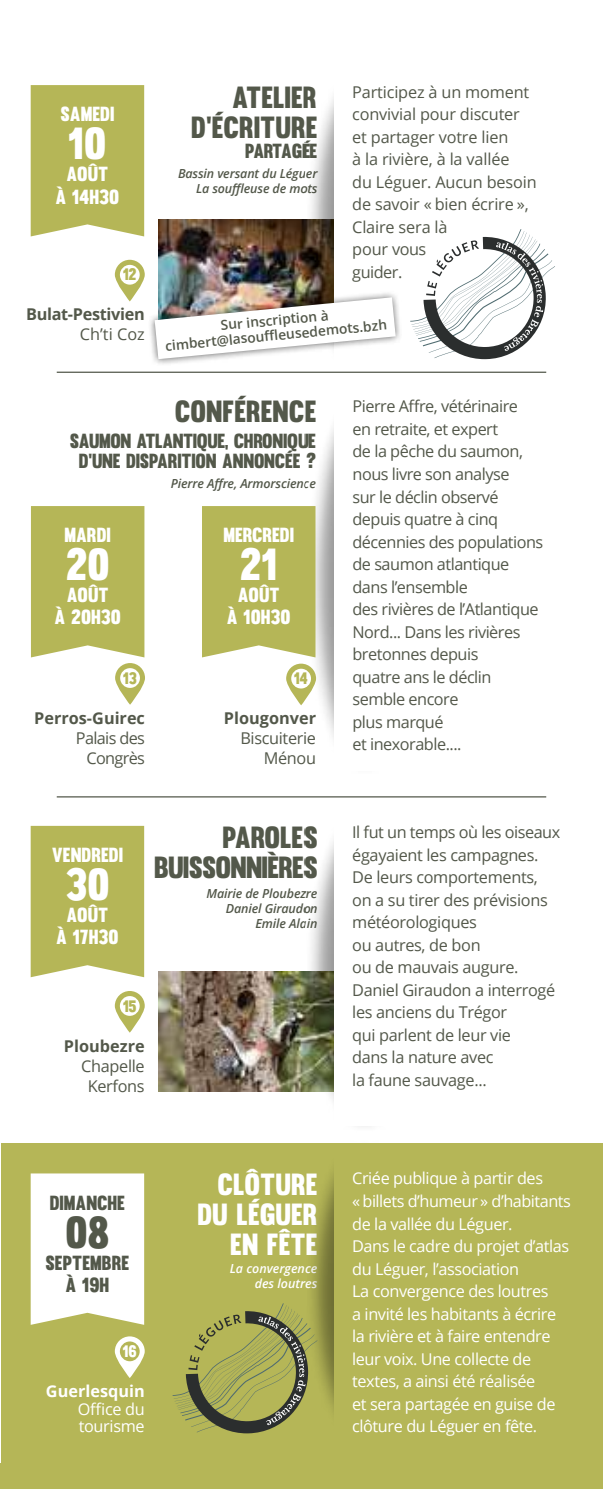
<style>
.page{position:relative;width:603px;height:1489px;background:#fff}
.page>*{position:absolute;margin:0;border:0;box-sizing:border-box;transform-origin:0 0}
.t1{font:44px "Muro";color:#fff}
.t2{font:44px "Muro";color:#53584a}
.t3{font:30px/30px "Muro";color:#53584a;text-align:right}
.t4{font:30px/30px "Muro";color:#fff;text-align:right}
.t5{font:30px/30px "Muro";letter-spacing:-.025em;color:#53584a;text-align:right}
.t6{font:20px/20px "Muro";letter-spacing:-.01em;color:#53584a;text-align:center}
.t7{font:20px/22px "Muro";color:#fff;text-align:center}
.t8{font:16.25px/22.5px "Open Sans";letter-spacing:-.02em;color:#53584a}
.t9{font:16.25px/22.5px "Open Sans";letter-spacing:-.025em;color:#fff}
.t10{font:700 16.25px "Open Sans";color:#53584a}
.t11{font:16.25px/20px "Open Sans";letter-spacing:-.04em;color:#53584a;text-align:right}
.t12{font:700 16.25px "Open Sans";letter-spacing:-.02em;color:#53584a}
.t13{font:700 16.25px "Open Sans";color:#fff}
.t14{font:16.25px "Muro";letter-spacing:-.025em;color:#b5b657}
.t15{font:16.25px "Muro";color:#fff}
.t16{font:600 13.75px/15px "Open Sans";color:#53584a;text-align:center}
.t17{font:italic 600 12.5px/15px "Open Sans";letter-spacing:-.01em;color:#53584a;text-align:right}
.t18{font:italic 600 12.5px/15px "Open Sans";color:#fff;text-align:right}
</style>
<div class="page">
<img style="left:158px;top:971px;width:147px;height:120px">
<svg style="left:115px;top:991px;width:30px;height:41px"></svg>
<div style="left:31px;top:825px;width:113px;height:152px;background:#b5b657"></div>
<div style="left:305px;top:807px;width:119px;height:325px;background:#000;opacity:.4"></div>
<div style="left:334px;top:797px;width:107px;height:329px;background:#fff"></div>
<div style="left:0;top:1143px;width:602px;height:345px;background:#b5b657"></div>
<div style="left:305px;top:1139px;width:119px;height:304px;background:#000;opacity:.4"></div>
<div style="left:334px;top:1143px;width:268px;height:345px;background:#b5b657"></div>
<img style="left:158px;top:220px;width:147px;height:70px">
<svg style="left:115px;top:260px;width:30px;height:41px"></svg>
<div style="left:31px;top:85px;width:113px;height:151px;background:#b5b657"></div>
<div style="left:305px;top:66px;width:119px;height:311px;background:#000;opacity:.4"></div>
<div style="left:334px;top:57px;width:107px;height:313px;background:#fff"></div>
<div style="left:148px;top:290px;width:254px;height:76px;background:#000;opacity:.6"></div>
<img style="left:154px;top:297px;width:241px;height:62px">
<hr style="left:57px;top:796px;width:489px;height:1px;background:#53584a">
<div style="left:0;top:371px;width:602px;height:404px;background:#fff"></div>
<div style="left:305px;top:387px;width:119px;height:389px;background:#000;opacity:.4"></div>
<div style="left:334px;top:371px;width:107px;height:400px;background:#fff"></div>
<svg style="left:115px;top:663px;width:30px;height:41px"></svg>
<div style="left:31px;top:506px;width:113px;height:151px;background:#b5b657"></div>
<svg style="left:286px;top:663px;width:30px;height:42px"></svg>
<div style="left:202px;top:506px;width:113px;height:151px;background:#b5b657"></div>
<hr style="left:57px;top:371px;width:489px;height:2px;background:#53584a">
<div style="left:31px;top:1173px;width:113px;height:151px;background:#fff"></div>
<svg style="left:115px;top:1336px;width:30px;height:41px"></svg>
<svg style="left:410px;top:229px;width:145px;height:130px"></svg>
<svg style="left:172px;top:1303px;width:145px;height:130px"></svg>
<p class="t7" style="left:60px;top:103px;width:55px">SAMEDI</p>
<h1 class="t1" style="left:68px;top:117px;width:39px">10</h1>
<p class="t7" style="left:55px;top:163px;width:65px">AOÛT<br>À 14H30</p>
<p class="t14" style="left:123px;top:265px;width:15px">12</p>
<p class="t12" style="left:26px;top:303px;width:120px">Bulat-Pestivien</p>
<p class="t8" style="left:80px;top:323px;width:66px">Ch’ti Coz</p>
<p class="t8" style="left:352px;top:80px;width:186px">Participez à un moment convivial pour discuter et partager votre lien<br>à la rivière, à la vallée<br>du Léguer. Aucun besoin de savoir « bien écrire »,<br>Claire sera là<br>pour vous<br>guider.</p>
<p class="t16" style="left:163px;top:324px;width:224px;rotate:-6deg">Sur inscription à<br>cimbert@lasouffl eusedemots.bzh</p>
<h2 class="t3" style="left:191px;top:82px;width:128px">ATELIER<br>D’ÉCRITURE</h2>
<p class="t6" style="left:245px;top:140px;width:74px">PARTAGÉE</p>
<p class="t17" style="left:178px;top:165px;width:141px">Bassin versant du Léguer<br>La souffleuse de mots</p>
<h2 class="t3" style="left:175px;top:396px;width:142px">CONFÉRENCE</h2>
<p class="t6" style="left:70px;top:430px;width:248px">SAUMON ATLANTIQUE, CHRONIQUE<br>D’UNE DISPARITION ANNONCÉE ?</p>
<p class="t17" style="left:171px;top:475px;width:147px">Pierre Affre, Armorscience</p>
<p class="t7" style="left:64px;top:524px;width:48px">MARDI</p>
<h1 class="t1" style="left:66px;top:538px;width:45px">20</h1>
<p class="t7" style="left:54px;top:584px;width:68px">AOÛT<br>À 20H30</p>
<p class="t14" style="left:123px;top:668px;width:15px">13</p>
<p class="t10" style="left:34px;top:706px;width:112px">Perros-Guirec</p>
<p class="t11" style="left:76px;top:727px;width:71px">Palais des<br>Congrès</p>
<p class="t7" style="left:223px;top:524px;width:72px">MERCREDI</p>
<h1 class="t1" style="left:240px;top:538px;width:39px">21</h1>
<p class="t7" style="left:227px;top:584px;width:65px">AOÛT<br>À 10H30</p>
<p class="t14" style="left:294px;top:668px;width:15px">14</p>
<p class="t10" style="left:224px;top:707px;width:94px">Plougonver</p>
<p class="t8" style="left:240px;top:728px;width:77px;line-height:20px;text-align:right">Biscuiterie<br>Ménou</p>
<p class="t7" style="left:52px;top:844px;width:73px">VENDREDI</p>
<h1 class="t1" style="left:65px;top:858px;width:46px">30</h1>
<p class="t7" style="left:56px;top:904px;width:64px">AOÛT<br>À 17H30</p>
<h2 class="t5" style="left:154px;top:822px;width:165px">PAROLES<br>BUISSONNIÈRES</h2>
<p class="t17" style="left:206px;top:886px;width:112px">Mairie de Ploubezre<br>Daniel Giraudon<br>Emile Alain</p>
<p class="t14" style="left:123px;top:996px;width:15px">15</p>
<p class="t10" style="left:64px;top:1034px;width:82px">Ploubezre</p>
<p class="t8" style="left:81px;top:1055px;width:65px;line-height:20px;text-align:center">Chapelle<br>Kerfons</p>
<p class="t6" style="left:50px;top:1192px;width:77px">DIMANCHE</p>
<h1 class="t2" style="left:65px;top:1205px;width:46px">08</h1>
<p class="t6" style="left:46px;top:1251px;width:85px;line-height:22px">SEPTEMBRE<br>À 19H</p>
<p class="t15" style="left:123px;top:1341px;width:15px">16</p>
<p class="t13" style="left:46px;top:1379px;width:100px">Guerlesquin</p>
<p class="t9" style="left:78px;top:1399px;width:68px;line-height:17.5px">Office du tourisme</p>
<h2 class="t4" style="left:197px;top:1168px;width:121px">CLÔTURE<br>DU LÉGUER<br>EN FÊTE</h2>
<p class="t18" style="left:229px;top:1260px;width:89px">La convergence des loutres</p>
<p class="t8" style="left:352px;top:395px;width:192px">Pierre Affre, vétérinaire<br>en retraite, et expert<br>de la pêche du saumon, nous livre son analyse<br>sur le déclin observé depuis quatre à cinq décennies des populations de saumon atlantique dans l’ensemble<br>des rivières de l’Atlantique<br>Nord... Dans les rivières bretonnes depuis<br>quatre ans le déclin semble encore<br>plus marqué<br>et inexorable....</p>
<p class="t8" style="left:352px;top:820px;width:209px">Il fut un temps où les oiseaux égayaient les campagnes.<br>De leurs comportements, on a su tirer des prévisions météorologiques<br>ou autres, de bon<br>ou de mauvais augure.<br>Daniel Giraudon a interrogé les anciens du Trégor<br>qui parlent de leur vie<br>dans la nature avec<br>la faune sauvage...</p>
<p class="t9" style="left:352px;top:1166px;width:220px">Criée publique à partir des<br>« billets d’humeur » d’habitants de la vallée du Léguer.<br>Dans le cadre du projet d’atlas du Léguer, l’association<br>La convergence des loutres<br>a invité les habitants à écrire la rivière et à faire entendre leur voix. Une collecte de textes, a ainsi été réalisée<br>et sera partagée en guise de clôture du Léguer en fête.</p>
</div>
